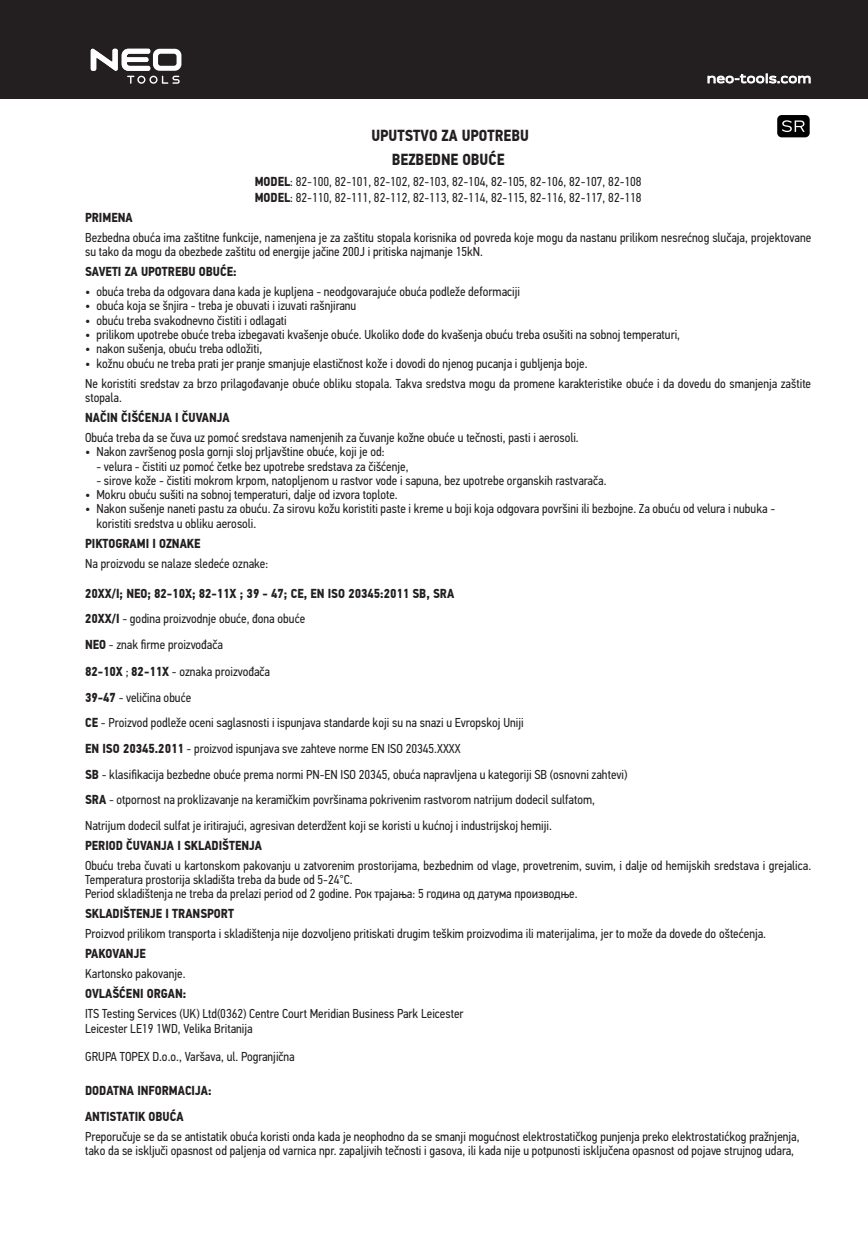
<style>
.page{position:relative;width:868px;height:1248px;background:#fff}
.page>*{position:absolute;margin:0;border:0;box-sizing:border-box;transform-origin:0 0}
.t1{font:700 16px/24.2px "PF Din Text Cond Pro";color:#231f20;text-align:center}
.t2{font:13.2px "Pill Gothic 900 mg";letter-spacing:.02em;color:#fff}
.t3{font:13px/14.2px "PF Din Text Cond Pro";color:#231f20}
.t4{font:700 13px/25.6px "PF Din Text Cond Pro";color:#231f20}
.s1{font-weight:700}
.s2{font-weight:400}
</style>
<div class="page">
<div style="left:0;top:0;width:867px;height:99px;background:#231f20"></div>
<svg style="left:707px;top:74px;width:103px;height:9px"></svg>
<svg style="left:91px;top:48px;width:90px;height:36px"></svg>
<div style="left:776px;top:114px;width:34px;height:24px;background:#000;border-radius:5px"></div>
<div style="left:775px;top:113px;width:36px;height:26px;border:2px solid #fff;border-radius:5px"></div>
<svg style="left:782px;top:120px;width:22px;height:12px"></svg>
<p class="t1" style="left:371px;top:123px;width:159px">UPUTSTVO ZA UPOTREBU<br>BEZBEDNE OBUĆE</p>
<p class="t3" style="left:254px;top:174px;width:388px;line-height:15.6px"><span class="s1">MODEL</span>: 82-100, 82-101, 82-102, 82-103, 82-104, 82-105, 82-106, 82-107, 82-108<br><span class="s1">MODEL</span>: 82-110, 82-111, 82-112, 82-113, 82-114, 82-115, 82-116, 82-117, 82-118</p>
<p class="t2" style="left:706px;top:71px;width:106px">neo-tools.com</p>
<p class="t4" style="left:85px;top:205px;width:49px">PRIMENA</p>
<p class="t3" style="left:85px;top:230px;width:727px">Bezbedna obuća ima zaštitne funkcije, namenjena je za zaštitu stopala korisnika od povreda koje mogu da nastanu prilikom nesrećnog slučaja, projektovane su tako da mogu da obezbede zaštitu od energije jačine 200J i pritiska najmanje 15kN.</p>
<p class="t4" style="left:85px;top:259px;width:153px">SAVETI ZA UPOTREBU OBUĆE:</p>
<p class="t3" style="left:85px;top:284px;width:436px">• obuća treba da odgovara dana kada je kupljena - neodgovarajuće obuća podleže deformaciji</p>
<p class="t3" style="left:85px;top:299px;width:273px">• obuća koja se šnjira - treba je obuvati i izuvati rašnjiranu</p>
<p class="t3" style="left:85px;top:313px;width:203px">• obuću treba svakodnevno čistiti i odlagati</p>
<p class="t3" style="left:85px;top:327px;width:596px">• prilikom upotrebe obuće treba izbegavati kvašenje obuće. Ukoliko dođe do kvašenja obuću treba osušiti na sobnoj temperaturi,</p>
<p class="t3" style="left:85px;top:342px;width:179px">• nakon sušenja, obuću treba odložiti,</p>
<p class="t3" style="left:85px;top:353px;width:727px;line-height:20px">• kožnu obuću ne treba prati jer pranje smanjuje elastičnost kože i dovodi do njenog pucanja i gubljenja boje.<br>Ne koristiti sredstav za brzo prilagođavanje obuće obliku stopala. Takva sredstva mogu da promene karakteristike obuće i da dovedu do smanjenja zaštite</p>
<p class="t3" style="left:85px;top:390px;width:38px">stopala.</p>
<p class="t4" style="left:85px;top:405px;width:146px">NAČIN ČIŠĆENJA I ČUVANJA</p>
<p class="t3" style="left:85px;top:430px;width:495px">Obuća treba da se čuva uz pomoć sredstava namenjenih za čuvanje kožne obuće u tečnosti, pasti i aerosoli.</p>
<p class="t3" style="left:85px;top:444px;width:301px">• Nakon završenog posla gornji sloj prljavštine obuće, koji je od:</p>
<p class="t3" style="left:96px;top:459px;width:313px">- velura - čistiti uz pomoć četke bez upotrebe sredstava za čišćenje,</p>
<p class="t3" style="left:96px;top:473px;width:511px">- sirove kože - čistiti mokrom krpom, natopljenom u rastvor vode i sapuna, bez upotrebe organskih rastvarača.</p>
<p class="t3" style="left:85px;top:487px;width:314px">• Mokru obuću sušiti na sobnoj temperaturi, dalje od izvora toplote.</p>
<p class="t3" style="left:96px;top:502px;width:680px;text-indent:-11px">• Nakon sušenje naneti pastu za obuću. Za sirovu kožu koristiti paste i kreme u boji koja odgovara površini ili bezbojne. Za obuću od velura i nubuka - koristiti sredstva u obliku aerosoli.</p>
<p class="t4" style="left:85px;top:530px;width:117px">PIKTOGRAMI I OZNAKE</p>
<p class="t3" style="left:85px;top:556px;width:185px">Na proizvodu se nalaze sledeće oznake:</p>
<p class="t4" style="left:85px;top:580px;width:370px">20XX/I; NEO; 82-10X; 82-11X ; 39 - 47; CE, EN ISO 20345:2011 SB, SRA<br>20XX/I <span class="s2">- godina proizvodnje obuće, đona obuće<br></span>NEO <span class="s2">- znak firme proizvođača</span></p>
<p class="t3" style="left:85px;top:658px;width:544px;line-height:25.6px"><span class="s1">82-10X</span> ; <span class="s1">82-11X</span> - oznaka proizvođača<br><span class="s1">39-47</span> - veličina obuće<br><span class="s1">CE</span> - Proizvod podleže oceni saglasnosti i ispunjava standarde koji su na snazi u Evropskoj Uniji<br><span class="s1">EN ISO 20345.2011</span> - proizvod ispunjava sve zahteve norme EN ISO 20345.XXXX<br><span class="s1">SB</span> - klasifikacija bezbedne obuće prema normi PN-EN ISO 20345, obuća napravljena u kategoriji SB (osnovni zahtevi)<br><span class="s1">SRA</span> - otpornost na proklizavanje na keramičkim površinama pokrivenim rastvorom natrijum dodecil sulfatom, Natrijum dodecil sulfat je iritirajući, agresivan deterdžent koji se koristi u kućnoj i industrijskoj hemiji.</p>
<p class="t4" style="left:85px;top:832px;width:178px">PERIOD ČUVANJA I SKLADIŠTENJA</p>
<p class="t3" style="left:85px;top:858px;width:727px">Obuću treba čuvati u kartonskom pakovanju u zatvorenim prostorijama, bezbednim od vlage, provetrenim, suvim, i dalje od hemijskih sredstava i grejalica.<br>Temperatura prostorija skladišta treba da bude od 5-24°C.<br>Period skladištenja ne treba da prelazi period od 2 godine. Рок трајања: 5 година од датума производње.</p>
<p class="t4" style="left:85px;top:901px;width:150px">SKLADIŠTENJE I TRANSPORT</p>
<p class="t3" style="left:85px;top:926px;width:682px">Proizvod prilikom transporta i skladištenja nije dozvoljeno pritiskati drugim teškim proizvodima ili materijalima, jer to može da dovede do oštećenja.</p>
<p class="t4" style="left:85px;top:941px;width:62px">PAKOVANJE</p>
<p class="t3" style="left:85px;top:966px;width:102px">Kartonsko pakovanje.</p>
<p class="t4" style="left:85px;top:981px;width:103px">OVLAŠĆENI ORGAN:</p>
<p class="t3" style="left:85px;top:1006px;width:380px">ITS Testing Services (UK) Ltd(0362) Centre Court Meridian Business Park Leicester<br>Leicester LE19 1WD, Velika Britanija</p>
<p class="t3" style="left:85px;top:1049px;width:211px">GRUPA TOPEX D.o.o., Varšava, ul. Pogranjična</p>
<p class="t4" style="left:85px;top:1078px;width:128px">DODATNA INFORMACIJA:<br>ANTISTATIK OBUĆA</p>
<p class="t3" style="left:85px;top:1129px;width:716px">Preporučuje se da se antistatik obuća koristi onda kada je neophodno da se smanji mogućnost elektrostatičkog punjenja preko elektrostatićkog pražnjenja, tako da se isključi opasnost od paljenja od varnica npr. zapaljivih tečnosti i gasova, ili kada nije u potpunosti isključena opasnost od pojave strujnog udara,</p>
</div>
